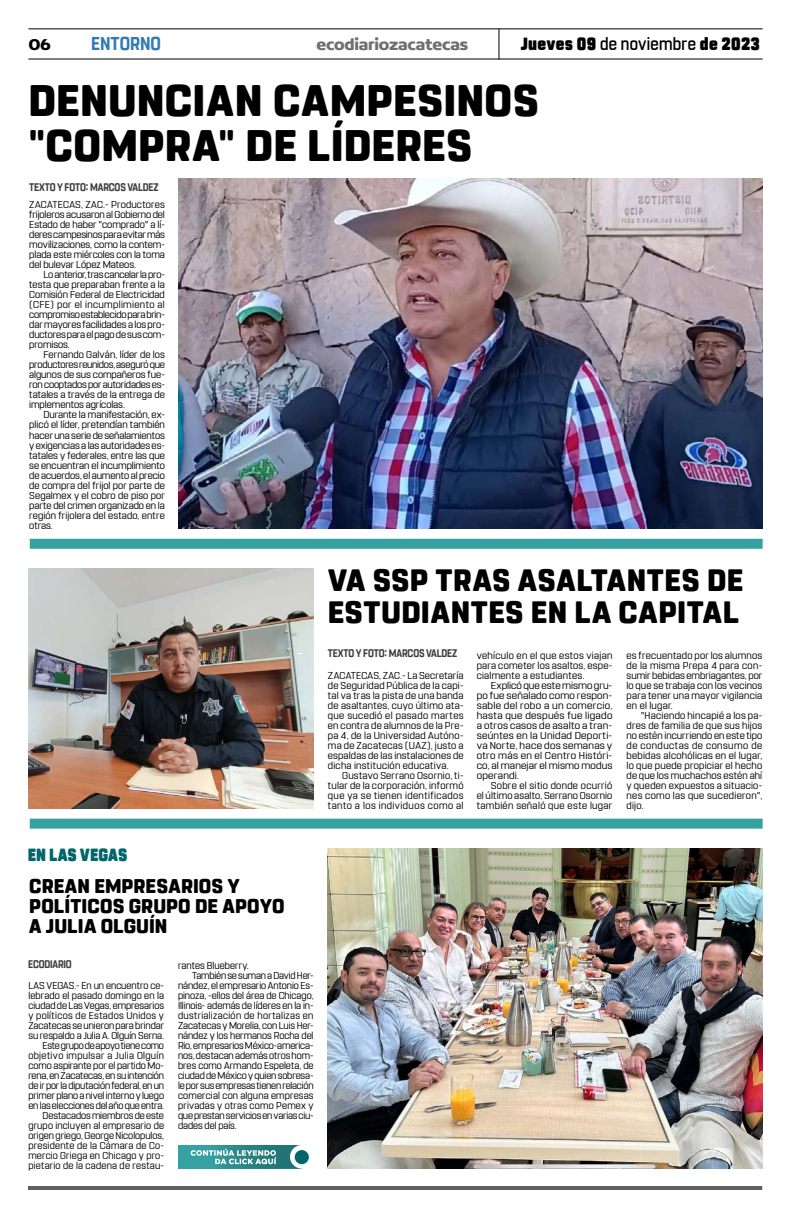
<style>
.page{position:relative;width:791px;height:1225px;background:#fff}
.page>*{position:absolute;margin:0;border:0;box-sizing:border-box;transform-origin:0 0}
.t1{font:800 44px/45px "Rohn Rounded";letter-spacing:.005em;color:#000}
.t2{font:800 30.8px/32px "Rohn Rounded";letter-spacing:.02em;color:#000}
.t3{font:800 19.8px/20px "Rohn Rounded";letter-spacing:.005em;color:#000}
.t4{font:700 18.6px "Rohn Rounded";letter-spacing:-.005em;color:#327ab3;scale:.91 1}
.t5{font:900 17.6px "Rohn Rounded";letter-spacing:.015em;color:#000;scale:.91 1}
.t6{font:900 17.6px "Rohn Rounded";color:#00666c;scale:.87 1}
.t7{font:700 16.9px "Concord";letter-spacing:-.01em;color:#706f6f}
.t8{font:700 16.9px "Concord";color:#000}
.t9{font:700 11px "Rohn Rounded";letter-spacing:-.01em;color:#3d3d3d;scale:.86 1}
.t10{font:10px/10px "Rohn Rounded";color:#000;text-align:justify}
.t11{font:10px/10px "Rohn Rounded";color:#000;text-align:justify;scale:1.06 1}
.t12{font:10px "Rohn Rounded";letter-spacing:-.02em;color:#000}
.t13{font:10px "Rohn Rounded";letter-spacing:.03em;color:#000}
.t14{font:10px "Rohn Rounded";letter-spacing:.02em;color:#000}
.s1{font-weight:500}
</style>
<div class="page">
<hr style="left:28px;top:28px;width:735px;height:1px;background:#000">
<hr style="left:28px;top:59px;width:735px;height:1px;background:#000">
<hr style="left:498px;top:29px;width:1px;height:31px;background:#000">
<div style="left:30px;top:539px;width:733px;height:10px;background:#36a1a1"></div>
<div style="left:30px;top:818px;width:733px;height:10px;background:#36a1a1"></div>
<hr style="left:28px;top:1186px;width:734px;height:4px;background:#616161">
<img style="left:178px;top:178px;width:584px;height:350px">
<img style="left:28px;top:568px;width:286px;height:240px">
<div style="left:178px;top:1144px;width:123px;height:24px;background:#36a1a1"></div>
<svg style="left:191px;top:1145px;width:118px;height:23px"></svg>
<img style="left:328px;top:848px;width:435px;height:320px">
<h3 class="t8" style="left:28px;top:34px;width:24px">06</h3>
<h3 class="t4" style="left:91px;top:32px;width:78px">ENTORNO</h3>
<h3 class="t7" style="left:316px;top:34px;width:153px">ecodiariozacatecas</h3>
<h3 class="t5" style="left:521px;top:33px;width:264px">Jueves 09 <span class="s1">de noviembre</span> de 2023</h3>
<h1 class="t1" style="left:28px;top:78px;width:512px">DENUNCIAN CAMPESINOS "COMPRA" DE LÍDERES</h1>
<p class="t9" style="left:29px;top:181px;width:152px">TEXTO Y FOTO: MARCOS VALDEZ</p>
<p class="t10" style="left:29px;top:200px;width:137px">ZACATECAS, ZAC.- Productores frijoleros acusaron al Gobierno del Estado de haber "comprado" a lí&shy;deres campesinos para evitar más movilizaciones, como la contem&shy;plada este miércoles con la toma del bulevar López Mateos.</p>
<p class="t10" style="left:29px;top:270px;width:137px;text-indent:14px">Lo anterior, tras cancelar la pro&shy;testa que preparaban frente a la Comisión Federal de Electricidad (CFE) por el incumplimiento al compromiso establecido para brin&shy;dar mayores facilidades a los pro&shy;ductores para el pago de sus com&shy;promisos.</p>
<p class="t10" style="left:29px;top:350px;width:137px;text-indent:14px">Fernando Galván, líder de los productores reunidos, aseguró que algunos de sus compañeros fue&shy;ron cooptados por autoridades es&shy;tatales a través de la entrega de implementos agrícolas.</p>
<p class="t10" style="left:29px;top:410px;width:137px;text-indent:14px">Durante la manifestación, ex&shy;plicó el líder, pretendían también hacer una serie de señalamientos y exigencias a las autoridades es&shy;tatales y federales, entre las que se encuentran el incumplimiento de acuerdos, el aumento al precio de compra del frijol por parte de Segalmex y el cobro de piso por parte del crimen organizado en la región frijolera del estado, entre otras.</p>
<h2 class="t2" style="left:328px;top:564px;width:417px">VA SSP TRAS ASALTANTES DE<br>ESTUDIANTES EN LA CAPITAL</h2>
<p class="t10" style="left:477px;top:650px;width:137px">vehículo en el que estos viajan para cometer los asaltos, espe&shy;cialmente a estudiantes.</p>
<p class="t11" style="left:477px;top:680px;width:130px;text-indent:14px">Explicó que este mismo gru&shy;po fue señalado como respon&shy;sable del robo a un comercio, hasta que después fue ligado a otros casos de asalto a tran&shy;seúntes en la Unidad Deporti&shy;va Norte, hace dos semanas y otro más en el Centro Históri&shy;co, al manejar el mismo modus operandi.</p>
<p class="t10" style="left:477px;top:780px;width:137px;text-indent:14px">Sobre el sitio donde ocurrió el último asalto, Serrano Osornio también señaló que este lugar</p>
<p class="t9" style="left:328px;top:647px;width:152px">TEXTO Y FOTO: MARCOS VALDEZ</p>
<p class="t10" style="left:626px;top:650px;width:137px">es frecuentado por los alumnos de la misma Prepa 4 para con&shy;sumir bebidas embriagantes, por lo que se trabaja con los vecinos para tener una mayor vigilancia en el lugar.</p>
<p class="t10" style="left:626px;top:710px;width:137px;text-indent:14px">"Haciendo hincapié a los pa&shy;dres de familia de que sus hijos no estén incurriendo en este tipo de conductas de consumo de bebidas alcohólicas en el lugar, lo que puede propiciar el hecho de que los muchachos estén ahí y queden expuestos a situacio&shy;nes como las que sucedieron", dijo.</p>
<p class="t10" style="left:328px;top:670px;width:137px">ZACATECAS, ZAC.- La Secretaría de Seguridad Pública de la capi&shy;tal va tras la pista de una banda de asaltantes, cuyo último ata&shy;que sucedió el pasado martes en contra de alumnos de la Pre&shy;pa 4, de la Universidad Autóno&shy;ma de Zacatecas (UAZ), justo a espaldas de las instalaciones de dicha institución educativa.</p>
<p class="t10" style="left:328px;top:770px;width:137px;text-indent:14px">Gustavo Serrano Osornio, ti&shy;tular de la corporación, informó que ya se tienen identificados tanto a los individuos como al</p>
<h3 class="t6" style="left:28px;top:845px;width:116px">EN LAS VEGAS</h3>
<h3 class="t3" style="left:29px;top:876px;width:257px">CREAN EMPRESARIOS Y<br>POLÍTICOS GRUPO DE APOYO<br>A JULIA OLGUÍN</h3>
<p class="t9" style="left:28px;top:957px;width:52px">ECODIARIO</p>
<p class="t10" style="left:28px;top:980px;width:137px;text-align:right">LAS VEGAS.- En un encuentro ce&shy;lebrado el pasado domingo en la ciudad de Las Vegas, empresarios y políticos de Estados Unidos y<br>Zacatecas se unieron para brindar su respaldo a Julia A. Olguín Serna.<br>Este grupo de apoyo tiene como objetivo impulsar a Julia Olguín como aspirante por el partido Mo&shy;rena, en Zacatecas, en su intención de ir por la diputación federal, en un primer plano a nivel interno y luego en las elecciones del año que entra.<br>Destacados miembros de este grupo incluyen al empresario de origen griego, George Nicolopulos, presidente de la Cámara de Co&shy;mercio Griega en Chicago y pro&shy;pietario de la cadena de restau-</p>
<p class="t10" style="left:178px;top:960px;width:72px">rantes Blueberry.</p>
<p class="t12" style="left:192px;top:969px;width:123px">También se suman a David Her-</p>
<p class="t10" style="left:178px;top:980px;width:137px">nández, el empresario Antonio Es-</p>
<p class="t10" style="left:178px;top:990px;width:137px">pinoza, -ellos del área de Chicago,</p>
<p class="t10" style="left:178px;top:1000px;width:137px">Illinois- además de líderes en la in-</p>
<p class="t13" style="left:178px;top:1009px;width:137px">dustrialización de hortalizas en</p>
<p class="t10" style="left:178px;top:1020px;width:137px">Zacatecas y Morelia, con Luis Her-</p>
<p class="t10" style="left:178px;top:1030px;width:137px">nández y los hermanos Rocha del</p>
<p class="t10" style="left:178px;top:1040px;width:137px">Rio, empresarios México-america-</p>
<p class="t10" style="left:178px;top:1050px;width:137px">nos, destacan además otros hom-</p>
<p class="t10" style="left:178px;top:1060px;width:137px">bres como Armando Espeleta, de</p>
<p class="t10" style="left:178px;top:1070px;width:137px">ciudad de México y quien sobresa-</p>
<p class="t12" style="left:178px;top:1079px;width:137px">le por sus empresas tienen relación</p>
<p class="t10" style="left:178px;top:1090px;width:137px">comercial con alguna empresas</p>
<p class="t14" style="left:178px;top:1099px;width:137px">privadas y otras como Pemex y</p>
<p class="t12" style="left:178px;top:1109px;width:137px">que prestan servicios en varias ciu-</p>
<p class="t10" style="left:178px;top:1120px;width:60px">dades del país.</p>
</div>
